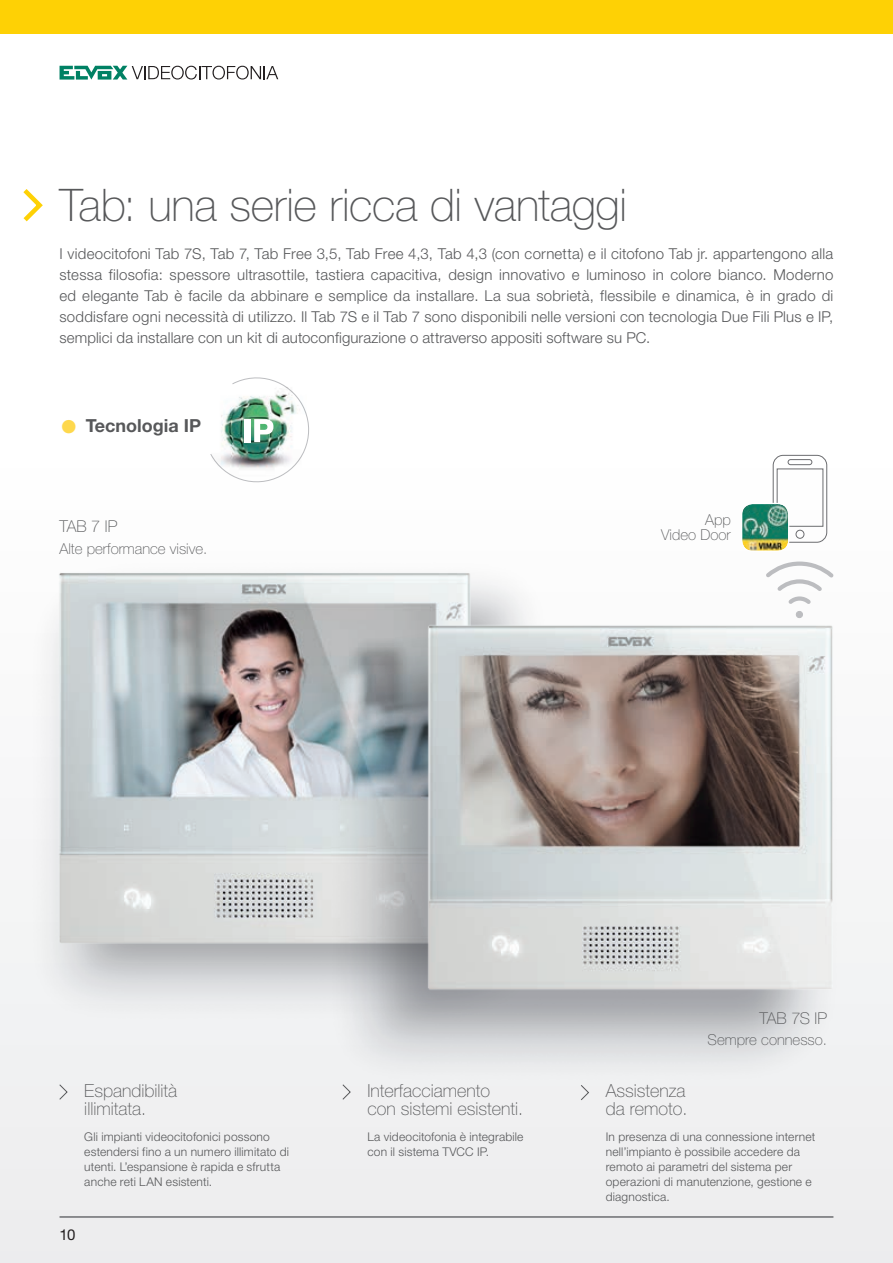
<style>
.page{position:relative;width:893px;height:1263px;background:#fff}
.page>*{position:absolute;margin:0;border:0;box-sizing:border-box;transform-origin:0 0}
.t1{font:100 45px "Helvetica Neue LT Std";letter-spacing:-.01em;color:#57585a}
.t2{font:100 18px/18px "Helvetica Neue LT Std";color:#57585a}
.t3{font:700 18px "Helvetica Neue LT Std";color:#57585a}
.t4{font:100 16.35px "Helvetica Neue LT Std";letter-spacing:.005em;color:#57585a}
.t5{font:300 15px/21px "Helvetica Neue LT Std";letter-spacing:.005em;color:#57585a;text-align:justify}
.t6{font:100 15px/15px "Helvetica Neue LT Std";color:#57585a;text-align:right}
.t7{font:15px "Helvetica Neue LT Std";color:#231f20}
.t8{font:300 12px/15px "Helvetica Neue LT Std";letter-spacing:.015em;color:#57585a}
.s1{font-weight:800;font-size:37.5px;color:#fed84d}
</style>
<div class="page">
<div style="left:0;top:0;width:893px;height:1263px;background:linear-gradient(to right,#f9f9fa,#fbfbfb)"></div>
<div style="left:0;top:0;width:893px;height:34px;background:#fed105"></div>
<hr style="left:60px;top:1216px;width:773px;height:2px;background:#6c6d70">
<svg style="left:60px;top:66px;width:218px;height:14px"></svg>
<img style="left:13px;top:478px;width:650px;height:70px">
<img style="left:0;top:494px;width:592px;height:556px">
<img style="left:204px;top:378px;width:6px;height:103px">
<img style="left:210px;top:370px;width:106px;height:119px">
<img style="left:313px;top:548px;width:580px;height:546px">
<div style="left:0;top:178px;width:60px;height:54px;background:#fff"></div>
<svg style="left:23px;top:189px;width:20px;height:33px"></svg>
<div style="left:773px;top:455px;width:54px;height:88px;border:1px solid #6c6d70;border-radius:10px"></div>
<div style="left:788px;top:459px;width:24px;height:6px;border:1px solid #6c6d70;border-radius:3px"></div>
<div style="left:777px;top:469px;width:46px;height:58px;border:1px solid #6c6d70"></div>
<div style="left:796px;top:530px;width:8px;height:9px;border:1px solid #6c6d70;border-radius:50%"></div>
<img style="left:742px;top:504px;width:46px;height:47px">
<div style="left:741px;top:503px;width:48px;height:49px;border:1px solid #fff;border-radius:11px"></div>
<svg style="left:59px;top:1084px;width:9px;height:16px"></svg>
<svg style="left:342px;top:1084px;width:9px;height:16px"></svg>
<svg style="left:580px;top:1085px;width:9px;height:15px"></svg>
<svg style="left:762px;top:559px;width:75px;height:60px"></svg>
<h1 class="t1" style="left:60px;top:180px;width:569px">Tab: una serie ricca di vantaggi</h1>
<p class="t5" style="left:60px;top:243px;width:775px">I videocitofoni Tab 7S, Tab 7, Tab Free 3,5, Tab Free 4,3, Tab 4,3 (con cornetta) e il citofono Tab jr. appartengono alla stessa filosofia: spessore ultrasottile, tastiera capacitiva, design innovativo e luminoso in colore bianco. Moderno ed elegante Tab è facile da abbinare e semplice da installare. La sua sobrietà, flessibile e dinamica, è in grado di soddisfare ogni necessità di utilizzo. Il Tab 7S e il Tab 7 sono disponibili nelle versioni con tecnologia Due Fili Plus e IP, semplici da installare con un kit di autoconfigurazione o attraverso appositi software su PC.</p>
<p class="t3" style="left:60px;top:414px;width:143px"><span class="s1">•</span> Tecnologia IP</p>
<p class="t4" style="left:60px;top:517px;width:59px">TAB 7 IP</p>
<p class="t6" style="left:60px;top:542px;width:149px">Alte performance visive.</p>
<p class="t6" style="left:661px;top:512px;width:71px">App<br>Video Door</p>
<p class="t2" style="left:84px;top:1082px;width:94px">Espandibilità illimitata.</p>
<p class="t8" style="left:84px;top:1129px;width:206px">Gli impianti videocitofonici possono estendersi fino a un numero illimitato di utenti. L’espansione è rapida e sfrutta anche reti LAN esistenti.</p>
<p class="t7" style="left:60px;top:1225px;width:17px">10</p>
<p class="t2" style="left:367px;top:1082px;width:157px">Interfacciamento<br>con sistemi esistenti.</p>
<p class="t8" style="left:367px;top:1129px;width:158px">La videocitofonia è integrabile con il sistema TVCC IP.</p>
<p class="t4" style="left:760px;top:1008px;width:69px">TAB 7S IP</p>
<p class="t6" style="left:708px;top:1032px;width:121px">Sempre connesso.</p>
<p class="t2" style="left:606px;top:1082px;width:83px">Assistenza da remoto.</p>
<p class="t8" style="left:606px;top:1129px;width:211px">In presenza di una connessione internet nell’impianto è possibile accedere da remoto ai parametri del sistema per operazioni di manutenzione, gestione e diagnostica.</p>
</div>
